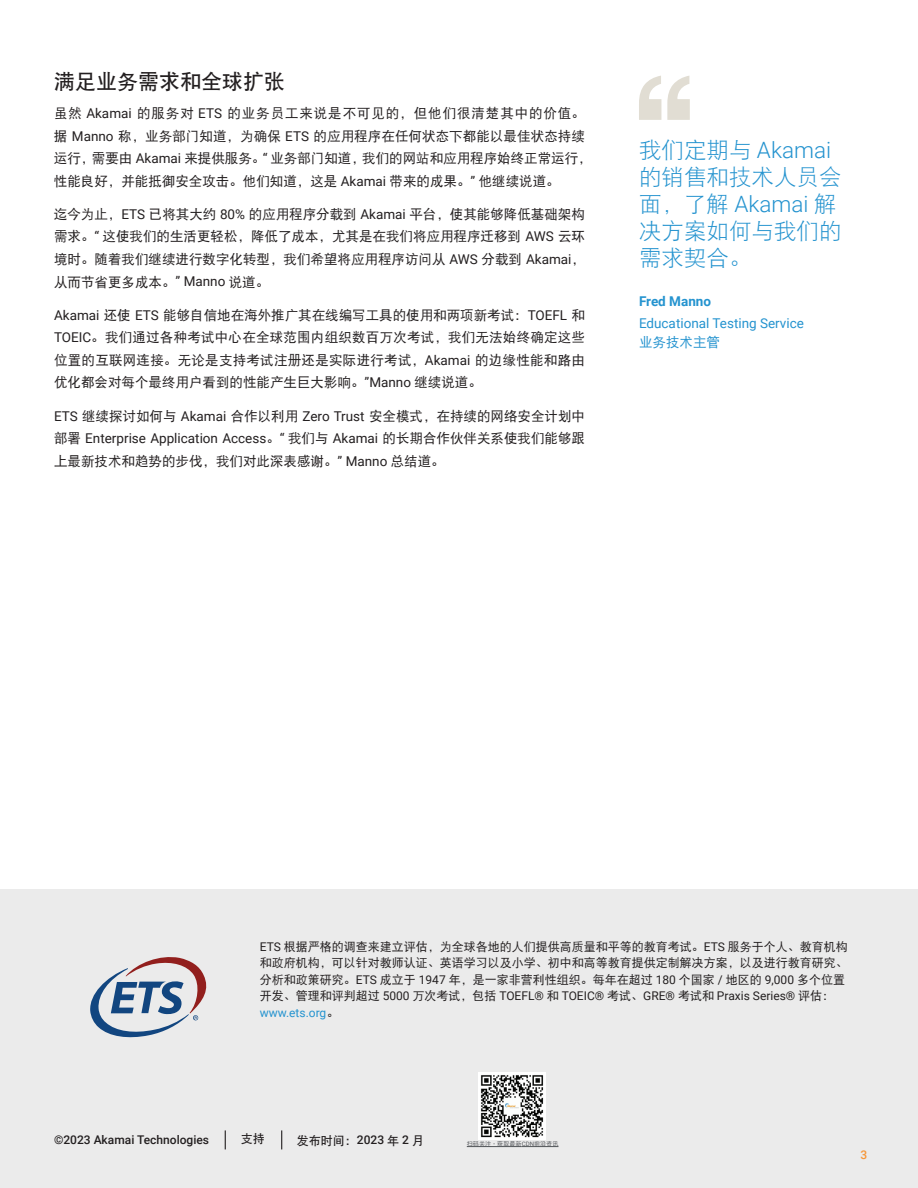
<style>
.page{position:relative;width:918px;height:1188px;background:#fff}
.page>*{position:absolute;margin:0;border:0;box-sizing:border-box;transform-origin:0 0}
.t1{font:22.5px/27px "DFP Hei W3";color:#2493cf}
.t2{font:300 22.5px "Roboto";color:#2493cf}
.t3{font:21px "DFP Hei W7";color:#231f20}
.t4{font:13.5px/22.5px "DFP Hei W5";color:#231f20;text-align:justify}
.t5{font:13.5px "Roboto";color:#231f20}
.t6{font:13.5px "Roboto";color:#2493cf}
.t7{font:700 13.5px "Roboto";color:#2493cf}
.t8{font:13.5px "DFP Hei W5";color:#2493cf}
.t9{font:12px/16.5px "DFP Hei W5";color:#231f20;text-align:justify}
.t10{font:12px/16.5px "Roboto";color:#231f20}
.t11{font:500 12px "Roboto";color:#231f20}
.t12{font:12px "DFP Hei W7";color:#231f20}
.t13{font:500 12px "Roboto";color:#f69739}
.t14{font:6.15px "DFP Hei W5";color:#53565a}
.s1{font-family:"Roboto"}
.s2{font-family:"DFP Hei W5"}
.s3{font-family:"DFP Hei W3";font-weight:400}
.s4{color:#2493cf}
.s5{font-family:"Roboto";font-weight:500}
</style>
<div class="page">
<svg style="left:639px;top:76px;width:51px;height:44px"></svg>
<div style="left:0;top:890px;width:918px;height:298px;background:#ebebeb"></div>
<svg style="left:225px;top:1130px;width:1px;height:19px"></svg>
<svg style="left:281px;top:1130px;width:1px;height:19px"></svg>
<svg style="left:90px;top:957px;width:117px;height:81px"></svg>
<img style="left:479px;top:1072px;width:67px;height:67px">
<hr style="left:467px;top:1146px;width:55px;height:1px;background:#53565a">
<svg style="left:522px;top:1146px;width:36px;height:1px"></svg>
<h2 class="t3" style="left:54px;top:70px;width:232px">满足业务需求和全球扩张</h2>
<p class="t4" style="left:54px;top:102px;width:539px;text-align:left">虽然 <span class="s1">Akamai</span> 的服务对 <span class="s1">ETS</span> 的业务员工来说是不可见的，但他们很清楚其中的价值。据 <span class="s1">Manno</span> 称，业务部门知道，为确保 <span class="s1">ETS</span> 的应用程序在任何状态下都能以最佳状态持续运行，需要由 <span class="s1">Akamai</span> 来提供服务。<span class="s1">“</span> 业务部门知道，我们的网站和应用程序始终正常运行，性能良好，并能抵御安全攻击。他们知道，这是 <span class="s1">Akamai</span> 带来的成果。<span class="s1">”</span> 他继续说道。</p>
<p class="t4" style="left:54px;top:203px;width:533px">迄今为止，<span class="s1">ETS</span> 已将其大约 <span class="s1">80%</span> 的应用程序分载到 <span class="s1">Akamai</span> 平台，使其能够降低基础架构需求。<span class="s1">“</span> 这使我们的生活更轻松，降低了成本，尤其是在我们将应用程序迁移到 <span class="s1">AWS</span> 云环境时。随着我们继续进行数字化转型，我们希望将应用程序访问从 <span class="s1">AWS</span> 分载到 <span class="s1">Akamai</span>，从而节省更多成本。<span class="s1">” Manno</span> 说道。</p>
<p class="t4" style="left:54px;top:303px;width:533px"><span class="s1">Akamai</span> 还使 <span class="s1">ETS</span> 能够自信地在海外推广其在线编写工具的使用和两项新考试：<span class="s1">TOEFL</span> 和<span class="s1">TOEIC</span>。我们通过各种考试中心在全球范围内组织数百万次考试，我们无法始终确定这些位置的互联网连接。无论是支持考试注册还是实际进行考试，<span class="s1">Akamai</span> 的边缘性能和路由优化都会对每个最终用户看到的性能产生巨大影响。<span class="s1">”Manno</span> 继续说道。</p>
<p class="t4" style="left:54px;top:404px;width:532px"><span class="s1">ETS</span> 继续探讨如何与 <span class="s1">Akamai</span> 合作以利用 <span class="s1">Zero Trust</span> 安全模式，在持续的网络安全计划中</p>
<p class="t5" style="left:54px;top:429px;width:533px"><span class="s2">部署</span> Enterprise Application Access<span class="s2">。</span>“ <span class="s2">我们与</span> Akamai <span class="s2">的长期合作伙伴关系使我们能够跟</span></p>
<p class="t4" style="left:54px;top:449px;width:392px">上最新技术和趋势的步伐，我们对此深表感谢。<span class="s1">” Manno</span> 总结道。</p>
<h1 class="t2" style="left:639px;top:135px;width:194px"><span class="s3">我们定期与</span> Akamai</h1>
<h1 class="t1" style="left:639px;top:164px;width:204px">的销售和技术人员会</h1>
<h1 class="t2" style="left:639px;top:189px;width:199px"><span class="s3">面，了解</span> Akamai <span class="s3">解</span></h1>
<h1 class="t1" style="left:639px;top:218px;width:204px">决方案如何与我们的需求契合。</h1>
<p class="t7" style="left:639px;top:292px;width:74px">Fred Manno</p>
<p class="t6" style="left:639px;top:314px;width:166px">Educational Testing Service</p>
<p class="t8" style="left:639px;top:335px;width:82px">业务技术主管</p>
<p class="t9" style="left:260px;top:938px;width:590px"><span class="s1">ETS</span> 根据严格的调查来建立评估，为全球各地的人们提供高质量和平等的教育考试。<span class="s1">ETS</span> 服务于个人、教育机构和政府机构，可以针对教师认证、英语学习以及小学、初中和高等教育提供定制解决方案，以及进行教育研究、分析和政策研究。<span class="s1">ETS</span> 成立于 <span class="s1">1947</span> 年，是一家非营利性组织。每年在超过 <span class="s1">180</span> 个国家 <span class="s1">/</span> 地区的 <span class="s1">9,000</span> 多个位置</p>
<p class="t10" style="left:260px;top:987px;width:576px"><span class="s2">开发、管理和评判超过</span> 5000 <span class="s2">万次考试，包括</span> TOEFL® <span class="s2">和</span> TOEIC® <span class="s2">考试、</span>GRE® <span class="s2">考试和</span> Praxis Series® <span class="s2">评估：</span><span class="s4">www.ets.org</span><span class="s2">。</span></p>
<p class="t11" style="left:54px;top:1132px;width:157px">©2023 Akamai Technologies</p>
<p class="t12" style="left:241px;top:1132px;width:25px">支持</p>
<p class="t12" style="left:297px;top:1134px;width:129px">发布时间：<span class="s5">2023</span> 年 <span class="s5">2</span> 月</p>
<p class="t14" style="left:467px;top:1140px;width:93px">扫码关注·获取最新<span class="s1">CDN</span>前沿资讯</p>
<p class="t13" style="left:860px;top:1147px;width:8px">3</p>
</div>
